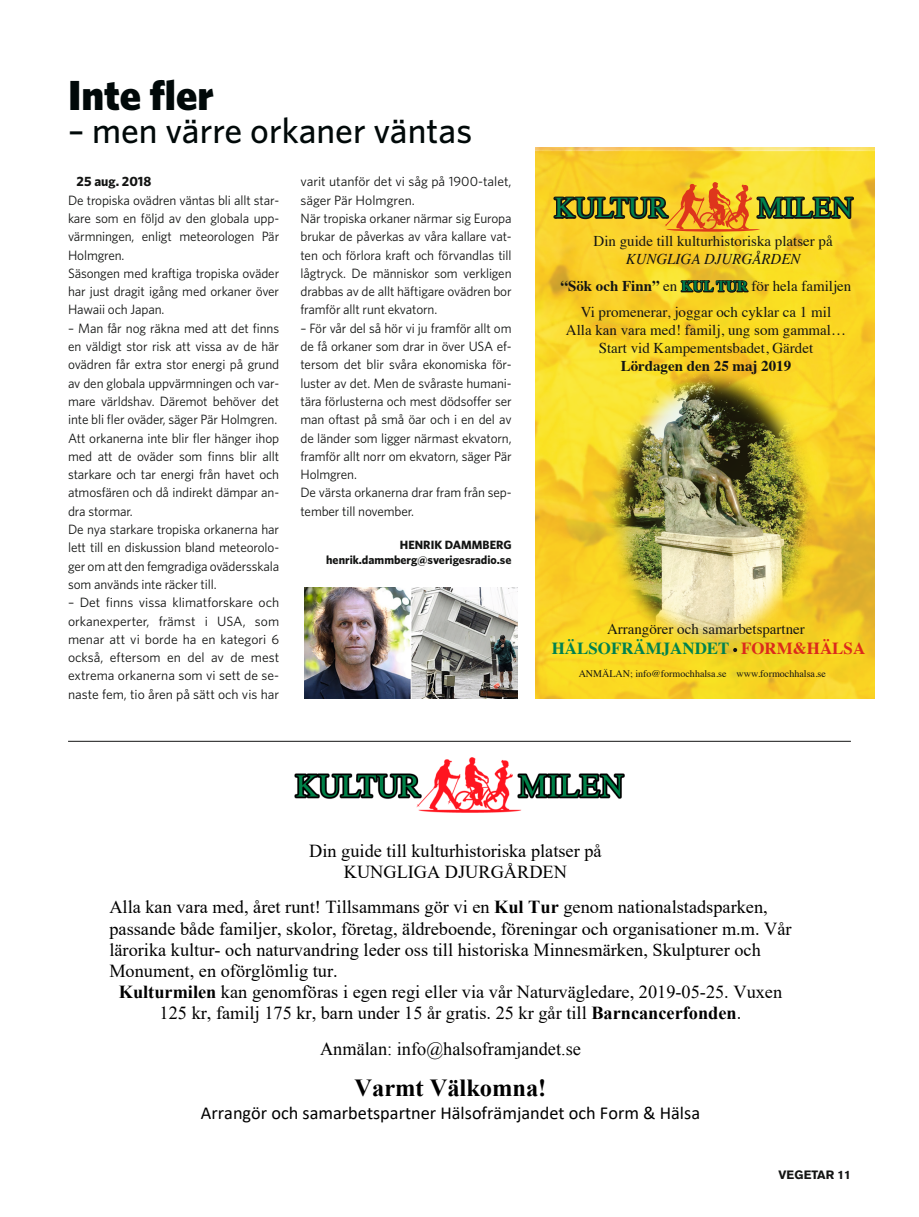
<style>
.page{position:relative;width:919px;height:1217px;background:#fff}
.page>*{position:absolute;margin:0;border:0;box-sizing:border-box;transform-origin:0 0}
.t1{font:900 42.15px "Whitney";color:#010909}
.t2{font:500 35.7px "Whitney";color:#010909}
.t3{font:28.65px "Times";color:#00824f}
.t4{font:700 24.45px "Times New Roman";letter-spacing:-.005em;color:#000}
.t5{font:18.3px/20.9px "Times New Roman";color:#000;text-align:center}
.t6{font:18.3px "Calibri";color:#000}
.t7{font:700 16.95px "Times";color:#00824f}
.t8{font:15px/25.8px "Times";color:#131413;text-align:center}
.t9{font:700 15px "Times";color:#131413}
.t10{font:italic 15px "Times";color:#131413}
.t11{font:13.5px/18.3px "Whitney";letter-spacing:-.01em;color:#131413}
.t12{font:700 13.5px "Whitney";color:#131413}
.t13{font:700 12px/15px "Whitney";color:#131413;text-align:right}
.t14{font:700 12px "Akzidenz Grotesk BE";color:#131413}
.t15{font:10.05px "Times";color:#131413}
.s1{font-weight:700}
.s2{font-weight:700;color:#007a47}
.s3{font-family:"Myriad Pro";font-weight:400;color:#131413}
.s4{color:#dc2a1b}
</style>
<div class="page">
<hr style="left:68px;top:740px;width:782px;height:1px;background:#131413">
<img style="left:294px;top:757px;width:330px;height:55px">
<svg style="left:535px;top:150px;width:339px;height:548px;background:#f7d229"></svg>
<img style="left:574px;top:332px;width:286px;height:366px">
<svg style="left:679px;top:279px;width:70px;height:15px"></svg>
<svg style="left:663px;top:179px;width:99px;height:55px;background:#efa127"></svg>
<svg style="left:551px;top:194px;width:119px;height:27px;background:#816e1d"></svg>
<svg style="left:754px;top:186px;width:101px;height:35px;background:#9a8b25"></svg>
<svg style="left:733px;top:647px;width:4px;height:5px"></svg>
<img style="left:304px;top:587px;width:213px;height:111px">
<h1 class="t1" style="left:68px;top:67px;width:147px">Inte fler</h1>
<h2 class="t2" style="left:68px;top:107px;width:405px">– men värre orkaner väntas</h2>
<p class="t12" style="left:77px;top:172px;width:76px">25 aug. 2018</p>
<p class="t11" style="left:68px;top:190px;width:213px">De tropiska ovädren väntas bli allt star&shy;kare som en följd av den globala upp&shy;värmningen, enligt meteorologen Pär<br>Holmgren.<br>Säsongen med kraftiga tropiska oväder har just dragit igång med orkaner över<br>Hawaii och Japan.</p>
<p class="t11" style="left:68px;top:318px;width:213px">– Man får nog räkna med att det finns en väldigt stor risk att vissa av de här ovädren får extra stor energi på grund av den globala uppvärmningen och var&shy;mare världshav. Däremot behöver det inte bli fler oväder, säger Pär Holmgren.<br>Att orkanerna inte blir fler hänger ihop med att de oväder som finns blir allt starkare och tar energi från havet och atmosfären och då indirekt dämpar an&shy;dra stormar.<br>De nya starkare tropiska orkanerna har lett till en diskussion bland meteorolo&shy;ger om att den femgradiga ovädersskala som används inte räcker till.</p>
<p class="t11" style="left:68px;top:593px;width:213px;text-align:justify">– Det finns vissa klimatforskare och orkanexperter, främst i USA, som menar att vi borde ha en kategori 6 också, eftersom en del av de mest extrema orkanerna som vi sett de se&shy;naste fem, tio åren på sätt och vis har</p>
<p class="t11" style="left:300px;top:172px;width:213px">varit utanför det vi såg på 1900-talet, säger Pär Holmgren.<br>När tropiska orkaner närmar sig Europa brukar de påverkas av våra kallare vat&shy;ten och förlora kraft och förvandlas till lågtryck. De människor som verkligen drabbas av de allt häftigare ovädren bor framför allt runt ekvatorn.</p>
<p class="t11" style="left:300px;top:318px;width:213px">– För vår del så hör vi ju framför allt om de få orkaner som drar in över USA ef&shy;tersom det blir svåra ekonomiska för&shy;luster av det. Men de svåraste humani&shy;tära förlusterna och mest dödsoffer ser man oftast på små öar och i en del av de länder som ligger närmast ekvatorn, framför allt norr om ekvatorn, säger Pär Holmgren.<br>De värsta orkanerna drar fram från sep&shy;tember till november.</p>
<p class="t13" style="left:326px;top:537px;width:187px">HENRIK DAMMBERG henrik.dammberg@sverigesradio.se</p>
<h3 class="t3" style="left:554px;top:181px;width:115px">KULTUR</h3>
<h3 class="t3" style="left:757px;top:181px;width:97px">MILEN</h3>
<p class="t8" style="left:593px;top:227px;width:240px">Din guide till kulturhistoriska platser på</p>
<p class="t10" style="left:625px;top:246px;width:176px">KUNGLIGA DJURGÅRDEN</p>
<p class="t8" style="left:560px;top:272px;width:292px"><span class="s1">“Sök och Finn”</span> en <span class="s2">KUL TUR</span> för hela familjen<br>Vi promenerar, joggar och cyklar ca 1 mil</p>
<p class="t8" style="left:566px;top:320px;width:282px;line-height:18px">Alla kan vara med! familj, ung som gammal…<br>Start vid Kampementsbadet, Gärdet</p>
<p class="t9" style="left:620px;top:351px;width:172px">Lördagen den 25 maj 2019</p>
<p class="t8" style="left:607px;top:614px;width:199px">Arrangörer och samarbetspartner</p>
<p class="t7" style="left:551px;top:632px;width:315px">HÄLSOFRÄMJANDET <span class="s3">∙</span> <span class="s4">FORM&amp;HÄLSA</span></p>
<p class="t15" style="left:578px;top:664px;width:249px">ANMÄLAN; info@formochhalsa.se www.formochhalsa.se</p>
<h3 class="t5" style="left:309px;top:840px;width:294px">Din guide till kulturhistoriska platser på<br>KUNGLIGA DJURGÅRDEN</h3>
<h3 class="t5" style="left:109px;top:896px;width:660px">Alla kan vara med, året runt! Tillsammans gör vi en <span class="s1">Kul Tur</span> genom nationalstadsparken,</h3>
<h3 class="t5" style="left:109px;top:917px;width:683px">passande både familjer, skolor, företag, äldreboende, föreningar och organisationer m.m. Vår</h3>
<h3 class="t5" style="left:109px;top:938px;width:653px">lärorika kultur- och naturvandring leder oss till historiska Minnesmärken, Skulpturer och</h3>
<h3 class="t5" style="left:109px;top:959px;width:230px">Monument, en oförglömlig tur.</h3>
<h3 class="t5" style="left:119px;top:980px;width:665px"><span class="s1">Kulturmilen</span> kan genomföras i egen regi eller via vår Naturvägledare, 2019-05-25. Vuxen</h3>
<h3 class="t5" style="left:160px;top:1001px;width:583px">125 kr, familj 175 kr, barn under 15 år gratis. 25 kr går till <span class="s1">Barncancerfonden</span>.</h3>
<h3 class="t5" style="left:320px;top:1037px;width:262px">Anmälan: info@halsoframjandet.se</h3>
<h3 class="t4" style="left:354px;top:1069px;width:193px">Varmt Välkomna!</h3>
<h3 class="t6" style="left:201px;top:1100px;width:500px">Arrangör och samarbetspartner Hälsofrämjandet och Form &amp; Hälsa</h3>
<p class="t14" style="left:778px;top:1167px;width:74px">VEGETAR 11</p>
</div>
